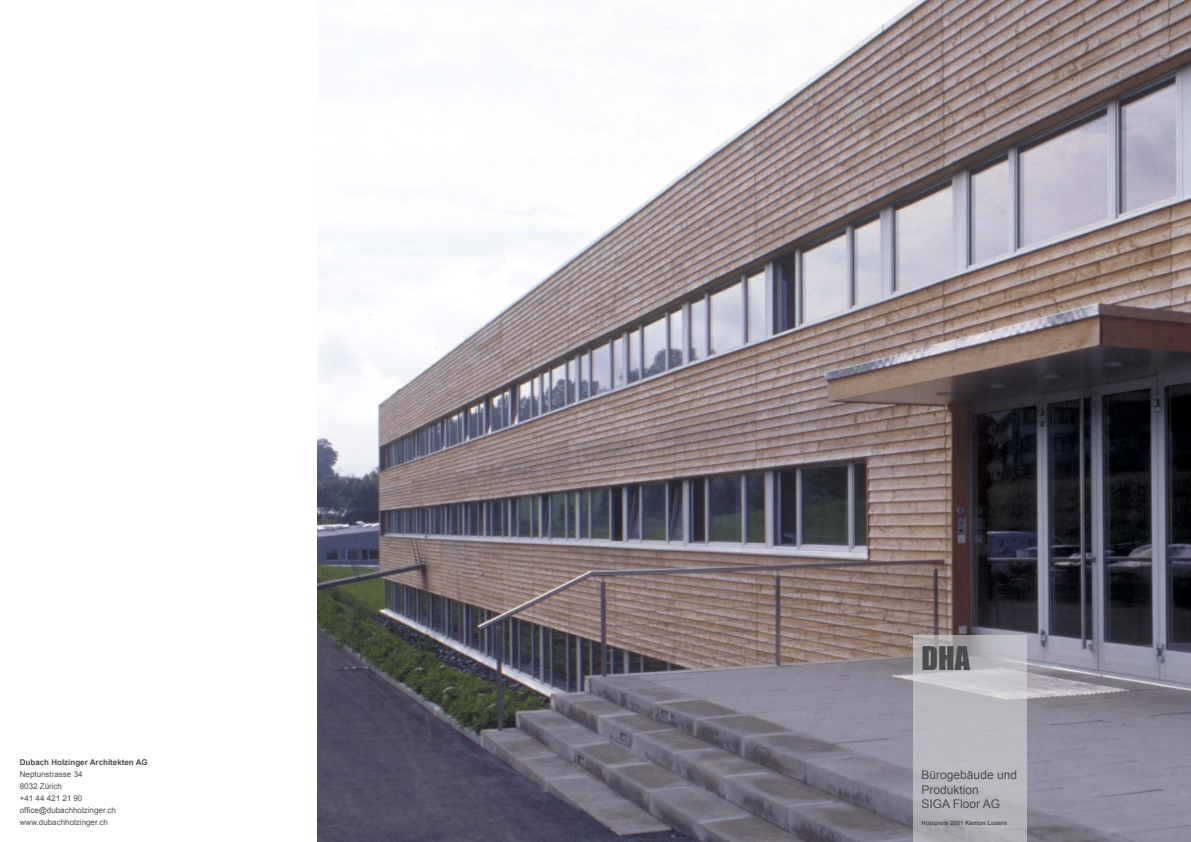
<style>
.page{position:relative;width:1191px;height:842px;background:#fff}
.page>*{position:absolute;margin:0;border:0;box-sizing:border-box;transform-origin:0 0}
.t1{font:30px "Impact";color:#4b4c4d}
.t2{font:12px/14.4px "Arial";color:#4b4c4d}
.t3{font:8px "Arial";color:#4b4c4d}
.t4{font:700 8px "Arial";color:#4b4c4d}
.t5{font:700 6px "Arial";color:#4b4c4d}
</style>
<div class="page">
<img style="left:317px;top:0;width:874px;height:842px">
<svg style="left:913px;top:635px;width:113px;height:207px;background:#b7b6bc"></svg>
<p class="t4" style="left:20px;top:757px;width:129px">Dubach Holzinger Architekten AG</p>
<p class="t3" style="left:20px;top:769px;width:64px">Neptunstrasse 34</p>
<p class="t3" style="left:20px;top:781px;width:44px">8032 Zürich</p>
<p class="t3" style="left:20px;top:793px;width:64px">+41 44 421 21 90</p>
<p class="t3" style="left:20px;top:805px;width:98px">office@dubachholzinger.ch</p>
<p class="t3" style="left:20px;top:817px;width:90px">www.dubachholzinger.ch</p>
<p class="t1" style="left:921px;top:635px;width:50px">DHA</p>
<p class="t2" style="left:921px;top:768px;width:97px">Bürogebäude und<br>Produktion</p>
<p class="t2" style="left:921px;top:797px;width:80px">SIGA Floor AG</p>
<p class="t5" style="left:921px;top:819px;width:87px">Holzpreis 2001 Kanton Luzern</p>
</div>
